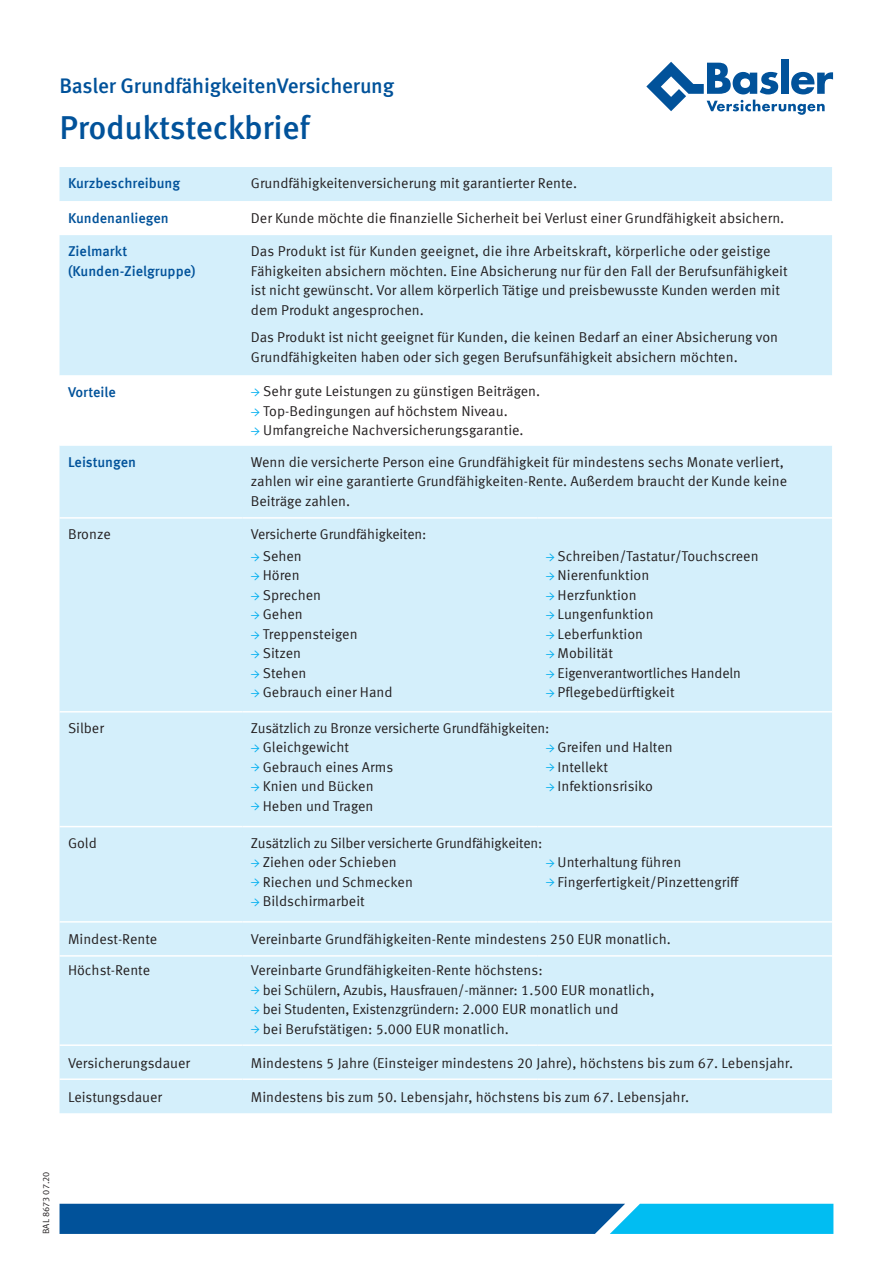
<style>
.page{position:relative;width:893px;height:1263px;background:#fff}
.page>*{position:absolute;margin:0;border:0;box-sizing:border-box;transform-origin:0 0}
._02_Headline{font:500 33px "Meta Pro";letter-spacing:-.015em;color:#01529a}
._01_Titel_Headline{font:500 21px "Meta Pro";letter-spacing:-.01em;color:#01529a}
.t1{font:14.25px/19.5px "Meta Offc Norm";color:#231f20}
.t2{font:500 14.25px "Meta Offc";color:#01529a}
.t3{font:9px "Meta Offc Norm";color:#231f20}
.s1{font-family:"Minion Pro";font-weight:600;color:#00aeef}
</style>
<div class="page">
<div style="left:781px;top:60px;width:7px;height:34px;background:#01529a"></div>
<svg style="left:646px;top:62px;width:187px;height:53px"></svg>
<svg style="left:60px;top:1204px;width:773px;height:30px;background:#0672b3"></svg>
<div style="left:60px;top:167px;width:772px;height:946px;background:#d4effb"></div>
<svg style="left:60px;top:201px;width:772px;height:245px;fill:#d4effb"></svg>
<hr style="left:60px;top:517px;width:182px;height:2px;background:#fff">
<hr style="left:242px;top:517px;width:295px;height:2px;background:#fff">
<hr style="left:537px;top:517px;width:295px;height:2px;background:#fff">
<hr style="left:60px;top:711px;width:182px;height:1px;background:#fff">
<hr style="left:242px;top:711px;width:295px;height:1px;background:#fff">
<hr style="left:537px;top:711px;width:295px;height:1px;background:#fff">
<hr style="left:60px;top:826px;width:182px;height:1px;background:#fff">
<hr style="left:242px;top:826px;width:295px;height:1px;background:#fff">
<hr style="left:537px;top:826px;width:295px;height:1px;background:#fff">
<hr style="left:60px;top:921px;width:182px;height:2px;background:#fff">
<hr style="left:242px;top:921px;width:295px;height:2px;background:#fff">
<hr style="left:537px;top:921px;width:295px;height:2px;background:#fff">
<hr style="left:60px;top:955px;width:182px;height:2px;background:#fff">
<hr style="left:242px;top:955px;width:295px;height:2px;background:#fff">
<hr style="left:537px;top:955px;width:295px;height:2px;background:#fff">
<hr style="left:60px;top:1044px;width:182px;height:2px;background:#fff">
<hr style="left:242px;top:1044px;width:295px;height:2px;background:#fff">
<hr style="left:537px;top:1044px;width:295px;height:2px;background:#fff">
<hr style="left:60px;top:1078px;width:182px;height:2px;background:#fff">
<hr style="left:242px;top:1078px;width:295px;height:2px;background:#fff">
<hr style="left:537px;top:1078px;width:295px;height:2px;background:#fff">
<p class="_01_Titel_Headline" style="left:60px;top:70px;width:336px">Basler GrundfähigkeitenVersicherung</p>
<p class="_02_Headline" style="left:60px;top:102px;width:252px">Produktsteckbrief</p>
<p class="t2" style="left:68px;top:175px;width:114px">Kurzbeschreibung</p>
<p class="t1" style="left:251px;top:174px;width:328px">Grundfähigkeitenversicherung mit garantierter Rente.</p>
<p class="t2" style="left:68px;top:210px;width:102px">Kundenanliegen</p>
<p class="t1" style="left:251px;top:209px;width:535px">Der Kunde möchte die finanzielle Sicherheit bei Verlust einer Grundfähigkeit absichern.</p>
<p class="t2" style="left:68px;top:243px;width:61px">Zielmarkt</p>
<p class="t2" style="left:68px;top:263px;width:129px">(Kunden-Zielgruppe)</p>
<p class="t1" style="left:251px;top:242px;width:538px">Das Produkt ist für Kunden geeignet, die ihre Arbeitskraft, körperliche oder geistige Fähigkeiten absichern möchten. Eine Absicherung nur für den Fall der Berufsunfähigkeit ist nicht gewünscht. Vor allem körperlich Tätige und preisbewusste Kunden werden mit dem Produkt angesprochen.</p>
<p class="t1" style="left:251px;top:328px;width:529px">Das Produkt ist nicht geeignet für Kunden, die keinen Bedarf an einer Absicherung von<br>Grundfähigkeiten haben oder sich gegen Berufsunfähigkeit absichern möchten.</p>
<p class="t2" style="left:68px;top:384px;width:50px">Vorteile</p>
<p class="t1" style="left:251px;top:382px;width:291px"><span class="s1">→</span> Sehr gute Leistungen zu günstigen Beiträgen.</p>
<p class="t1" style="left:251px;top:401px;width:258px"><span class="s1">→</span> Top-Bedingungen auf höchstem Niveau.</p>
<p class="t1" style="left:251px;top:421px;width:274px"><span class="s1">→</span> Umfangreiche Nachversicherungsgarantie.</p>
<p class="t2" style="left:68px;top:454px;width:70px">Leistungen</p>
<p class="t1" style="left:251px;top:452px;width:538px">Wenn die versicherte Person eine Grundfähigkeit für mindestens sechs Monate verliert, zahlen wir eine garantierte Grundfähigkeiten-Rente. Außerdem braucht der Kunde keine<br>Beiträge zahlen.</p>
<p class="t1" style="left:68px;top:525px;width:44px">Bronze</p>
<p class="t1" style="left:251px;top:524px;width:177px">Versicherte Grundfähigkeiten:</p>
<p class="t1" style="left:251px;top:547px;width:53px"><span class="s1">→</span> Sehen</p>
<p class="t1" style="left:251px;top:566px;width:50px"><span class="s1">→</span> Hören</p>
<p class="t1" style="left:251px;top:586px;width:72px"><span class="s1">→</span> Sprechen</p>
<p class="t1" style="left:251px;top:605px;width:53px"><span class="s1">→</span> Gehen</p>
<p class="t1" style="left:251px;top:625px;width:108px"><span class="s1">→</span> Treppensteigen</p>
<p class="t1" style="left:251px;top:644px;width:52px"><span class="s1">→</span> Sitzen</p>
<p class="t1" style="left:251px;top:664px;width:57px"><span class="s1">→</span> Stehen</p>
<p class="t1" style="left:251px;top:683px;width:143px"><span class="s1">→</span> Gebrauch einer Hand</p>
<p class="t1" style="left:546px;top:547px;width:214px"><span class="s1">→</span> Schreiben/Tastatur/Touchscreen</p>
<p class="t1" style="left:546px;top:566px;width:105px"><span class="s1">→</span> Nierenfunktion</p>
<p class="t1" style="left:546px;top:586px;width:93px"><span class="s1">→</span> Herzfunktion</p>
<p class="t1" style="left:546px;top:605px;width:109px"><span class="s1">→</span> Lungenfunktion</p>
<p class="t1" style="left:546px;top:625px;width:99px"><span class="s1">→</span> Leberfunktion</p>
<p class="t1" style="left:546px;top:644px;width:69px"><span class="s1">→</span> Mobilität</p>
<p class="t1" style="left:546px;top:663px;width:197px"><span class="s1">→</span> Eigenverantwortliches Handeln</p>
<p class="t1" style="left:546px;top:683px;width:130px"><span class="s1">→</span> Pflegebedürftigkeit</p>
<p class="t1" style="left:68px;top:719px;width:37px">Silber</p>
<p class="t1" style="left:251px;top:718px;width:300px">Zusätzlich zu Bronze versicherte Grundfähigkeiten:</p>
<p class="t1" style="left:251px;top:738px;width:100px"><span class="s1">→</span> Gleichgewicht</p>
<p class="t1" style="left:251px;top:757px;width:144px"><span class="s1">→</span> Gebrauch eines Arms</p>
<p class="t1" style="left:251px;top:777px;width:124px"><span class="s1">→</span> Knien und Bücken</p>
<p class="t1" style="left:251px;top:796px;width:124px"><span class="s1">→</span> Heben und Tragen</p>
<p class="t1" style="left:546px;top:738px;width:129px"><span class="s1">→</span> Greifen und Halten</p>
<p class="t1" style="left:546px;top:757px;width:64px"><span class="s1">→</span> Intellekt</p>
<p class="t1" style="left:546px;top:777px;width:109px"><span class="s1">→</span> Infektionsrisiko</p>
<p class="t1" style="left:68px;top:834px;width:30px">Gold</p>
<p class="t1" style="left:251px;top:833px;width:293px">Zusätzlich zu Silber versicherte Grundfähigkeiten:</p>
<p class="t1" style="left:251px;top:853px;width:147px"><span class="s1">→</span> Ziehen oder Schieben</p>
<p class="t1" style="left:251px;top:872px;width:164px"><span class="s1">→</span> Riechen und Schmecken</p>
<p class="t1" style="left:251px;top:892px;width:115px"><span class="s1">→</span> Bildschirmarbeit</p>
<p class="t1" style="left:546px;top:853px;width:137px"><span class="s1">→</span> Unterhaltung führen</p>
<p class="t1" style="left:546px;top:872px;width:195px"><span class="s1">→</span> Fingerfertigkeit/Pinzettengriff</p>
<p class="t1" style="left:68px;top:930px;width:91px">Mindest-Rente</p>
<p class="t1" style="left:251px;top:930px;width:421px">Vereinbarte Grundfähigkeiten-Rente mindestens 250 EUR monatlich.</p>
<p class="t1" style="left:68px;top:961px;width:84px">Höchst-Rente</p>
<p class="t1" style="left:251px;top:961px;width:293px">Vereinbarte Grundfähigkeiten-Rente höchstens:</p>
<p class="t1" style="left:251px;top:980px;width:405px"><span class="s1">→</span> bei Schülern, Azubis, Hausfrauen/-männer: 1.500 EUR monatlich,</p>
<p class="t1" style="left:251px;top:1000px;width:369px"><span class="s1">→</span> bei Studenten, Existenzgründern: 2.000 EUR monatlich und</p>
<p class="t1" style="left:251px;top:1019px;width:260px"><span class="s1">→</span> bei Berufstätigen: 5.000 EUR monatlich.</p>
<p class="t1" style="left:68px;top:1053px;width:124px">Versicherungsdauer</p>
<p class="t1" style="left:251px;top:1053px;width:544px">Mindestens 5 Jahre (Einsteiger mindestens 20 Jahre), höchstens bis zum 67. Lebensjahr.</p>
<p class="t1" style="left:68px;top:1087px;width:96px">Leistungsdauer</p>
<p class="t1" style="left:251px;top:1087px;width:440px">Mindestens bis zum 50. Lebensjahr, höchstens bis zum 67. Lebensjahr.</p>
<p class="t3" style="left:41px;top:1234px;width:64px;rotate:-90deg">BAL 8673 07.20</p>
</div>
